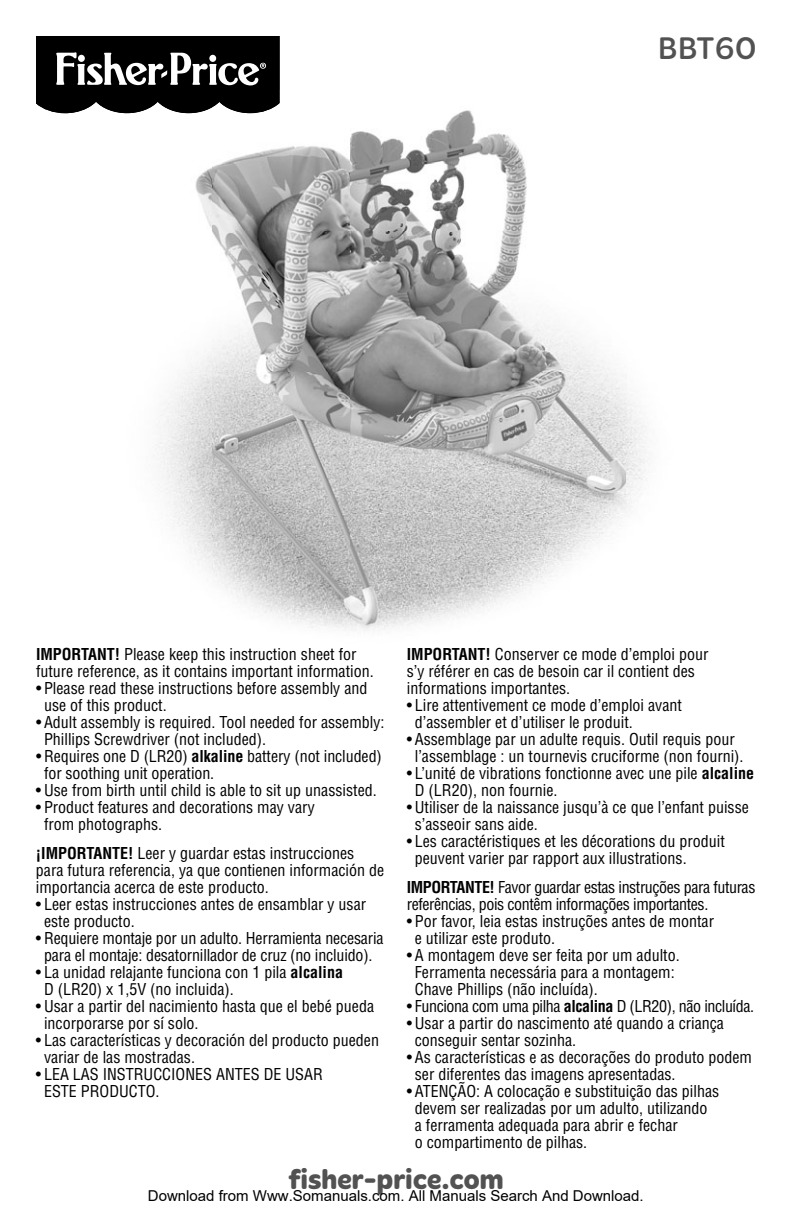
<style>
.page{position:relative;width:792px;height:1224px;background:#fff}
.page>*{position:absolute;margin:0;border:0;box-sizing:border-box;transform-origin:0 0}
.t1{font:32px "Merge Pro";color:#525252}
.t2{font:700 28px "Merge Pro";color:#525252}
.t3{font:condensed 16px/17px "Helvetica LT Std";color:#000}
.t4{font:condensed 16px/17px "Helvetica LT Std";letter-spacing:-.025em;color:#000}
.t5{font:700 16px "Merge Pro";color:#000}
.t6{font:15px "Arial";color:#000}
.s1{font-weight:700}
</style>
<div class="page">
<svg style="left:36px;top:36px;width:244px;height:77px"></svg>
<img style="left:123px;top:110px;width:527px;height:520px">
<img style="left:76px;top:91px;width:204px;height:22px">
<h1 class="t1" style="left:657px;top:35px;width:101px">BBT60</h1>
<p class="t3" style="left:36px;top:647px;width:339px"><span class="s1">IMPORTANT!</span> Please keep this instruction sheet for future reference, as it contains important information.</p>
<p class="t3" style="left:44px;top:681px;width:325px;text-indent:-8px">• Please read these instructions before assembly and use of this product.</p>
<p class="t3" style="left:44px;top:715px;width:342px;text-indent:-8px">• Adult assembly is required. Tool needed for assembly:<br>Phillips Screwdriver (not included).</p>
<p class="t3" style="left:44px;top:749px;width:339px;text-indent:-8px">• Requires one D (LR20) <span class="s1">alkaline</span> battery (not included) for soothing unit operation.</p>
<p class="t3" style="left:36px;top:783px;width:342px">• Use from birth until child is able to sit up unassisted.</p>
<p class="t3" style="left:44px;top:800px;width:272px;text-indent:-8px">• Product features and decorations may vary from photographs.</p>
<p class="t3" style="left:36px;top:846px;width:350px"><span class="s1">¡IMPORTANTE!</span> Leer y guardar estas instrucciones para futura referencia, ya que contienen información de importancia acerca de este producto.</p>
<p class="t3" style="left:44px;top:897px;width:324px;text-indent:-8px">• Leer estas instrucciones antes de ensamblar y usar este producto.</p>
<p class="t3" style="left:36px;top:931px;width:349px;text-align:center">• Requiere montaje por un adulto. Herramienta necesaria para el montaje: desatornillador de cruz (no incluido).</p>
<p class="t3" style="left:44px;top:965px;width:301px;text-indent:-8px">• La unidad relajante funciona con 1 pila <span class="s1">alcalina<br></span>D (LR20) x 1,5V (no incluida).</p>
<p class="t3" style="left:44px;top:999px;width:332px;text-indent:-8px">• Usar a partir del nacimiento hasta que el bebé pueda incorporarse por sí solo.</p>
<p class="t3" style="left:44px;top:1033px;width:336px;text-indent:-8px">• Las características y decoración del producto pueden variar de las mostradas.</p>
<p class="t3" style="left:44px;top:1067px;width:280px;text-indent:-8px">• LEA LAS INSTRUCCIONES ANTES DE USAR<br>ESTE PRODUCTO.</p>
<p class="t3" style="left:407px;top:647px;width:303px"><span class="s1">IMPORTANT!</span> Conserver ce mode d’emploi pour s’y référer en cas de besoin car il contient des informations importantes.</p>
<p class="t3" style="left:415px;top:698px;width:269px;text-indent:-8px">• Lire attentivement ce mode d’emploi avant d’assembler et d’utiliser le produit.</p>
<p class="t3" style="left:407px;top:732px;width:338px;text-align:center">• Assemblage par un adulte requis. Outil requis pour l’assemblage : un tournevis cruciforme (non fourni).</p>
<p class="t3" style="left:415px;top:766px;width:341px;text-indent:-8px">• L’unité de vibrations fonctionne avec une pile <span class="s1">alcaline<br></span>D (LR20), non fournie.</p>
<p class="t3" style="left:415px;top:800px;width:336px;text-indent:-8px">• Utiliser de la naissance jusqu’à ce que l’enfant puisse s’asseoir sans aide.</p>
<p class="t3" style="left:415px;top:834px;width:312px;text-indent:-8px">• Les caractéristiques et les décorations du produit peuvent varier par rapport aux illustrations.</p>
<p class="t4" style="left:407px;top:880px;width:350px"><span class="s1">IMPORTANTE!</span> Favor guardar estas instruções para futuras referências, pois contêm informações importantes.</p>
<p class="t3" style="left:415px;top:914px;width:301px;text-indent:-8px">• Por favor, leia estas instruções antes de montar e utilizar este produto.</p>
<p class="t3" style="left:415px;top:948px;width:266px;text-indent:-8px">• A montagem deve ser feita por um adulto.<br>Ferramenta necessária para a montagem:<br>Chave Phillips (não incluída).</p>
<p class="t4" style="left:407px;top:999px;width:349px">• Funciona com uma pilha <span class="s1">alcalina</span> D (LR20), não incluída.</p>
<p class="t3" style="left:415px;top:1016px;width:311px;text-indent:-8px">• Usar a partir do nascimento até quando a criança conseguir sentar sozinha.</p>
<p class="t3" style="left:415px;top:1050px;width:339px;text-indent:-8px">• As características e as decorações do produto podem ser diferentes das imagens apresentadas.</p>
<p class="t3" style="left:415px;top:1084px;width:306px;text-indent:-8px">• ATENÇÃO: A colocação e substituição das pilhas devem ser realizadas por um adulto, utilizando<br>a ferramenta adequada para abrir e fechar<br>o compartimento de pilhas.</p>
<p class="t6" style="left:148px;top:1187px;width:497px">Download from Www.Somanuals.com. All Manuals Search And Download.</p>
<h2 class="t2" style="left:288px;top:1169px;width:217px">fisher-price.com</h2>
<p class="t5" style="left:392px;top:1190px;width:8px">1</p>
</div>
